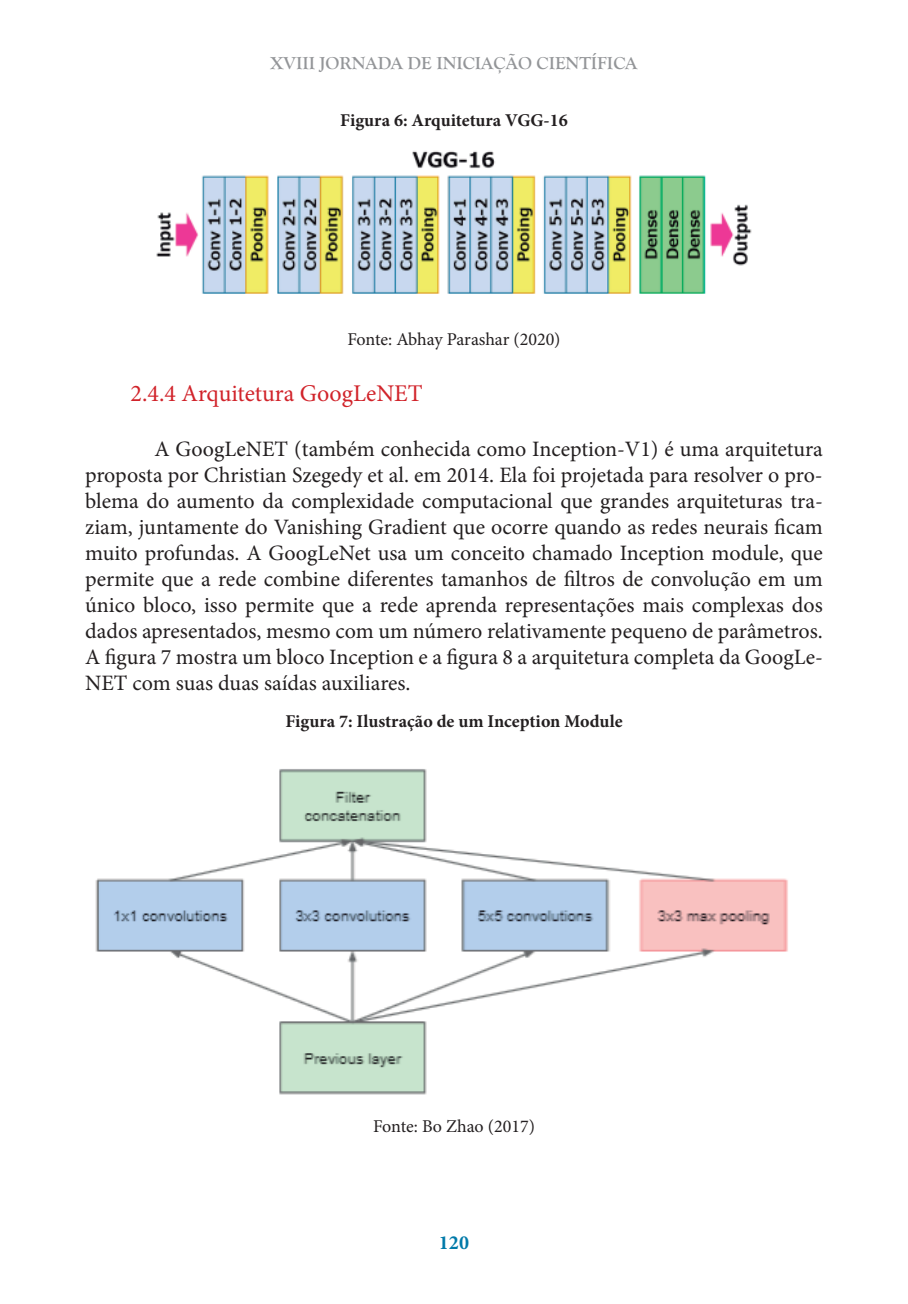
<style>
.page{position:relative;width:908px;height:1304px;background:#fff}
.page>*{position:absolute;margin:0;border:0;box-sizing:border-box;transform-origin:0 0}
.t1{font:24px "Minion Pro";color:#d1232a}
.t2{font:22px/26px "Minion Pro";color:#231f20;text-align:justify}
.t3{font:700 20px "Minion Pro";color:#007aa9}
.t4{font:700 18px "Minion Pro";color:#231f20}
.t5{font:18px "Minion Pro";letter-spacing:-.005em;color:#231f20}
.t6{font:700 18px "Goudy Old Style T";color:#939598}
</style>
<div class="page">
<img style="left:156px;top:151px;width:596px;height:143px">
<img style="left:95px;top:769px;width:693px;height:326px">
<p class="t6" style="left:270px;top:53px;width:368px">XVIII JORNADA DE INICIAÇÃO CIENTÍFICA</p>
<p class="t4" style="left:340px;top:108px;width:229px">Figura 6: Arquitetura VGG-16</p>
<p class="t5" style="left:347px;top:327px;width:214px">Fonte: Abhay Parashar (2020)</p>
<p class="t1" style="left:130px;top:378px;width:293px">2.4.4 Arquitetura GoogLeNET</p>
<p class="t2" style="left:85px;top:436px;width:739px;text-indent:69px">A GoogLeNET (também conhecida como Inception-V1) é uma arquitetura proposta por Christian Szegedy et al. em 2014. Ela foi projetada para resolver o pro&shy;blema do aumento da complexidade computacional que grandes arquiteturas tra&shy;ziam, juntamente do Vanishing Gradient que ocorre quando as redes neurais ficam muito profundas. A GoogLeNet usa um conceito chamado Inception module, que permite que a rede combine diferentes tamanhos de filtros de convolução em um único bloco, isso permite que a rede aprenda representações mais complexas dos dados apresentados, mesmo com um número relativamente pequeno de parâmetros.<br>A figura 7 mostra um bloco Inception e a figura 8 a arquitetura completa da GoogLe-NET com suas duas saídas auxiliares.</p>
<p class="t4" style="left:285px;top:708px;width:338px">Figura 7: Ilustração de um Inception Module</p>
<p class="t5" style="left:373px;top:1114px;width:163px">Fonte: Bo Zhao (2017)</p>
<p class="t3" style="left:439px;top:1228px;width:31px">120</p>
</div>
